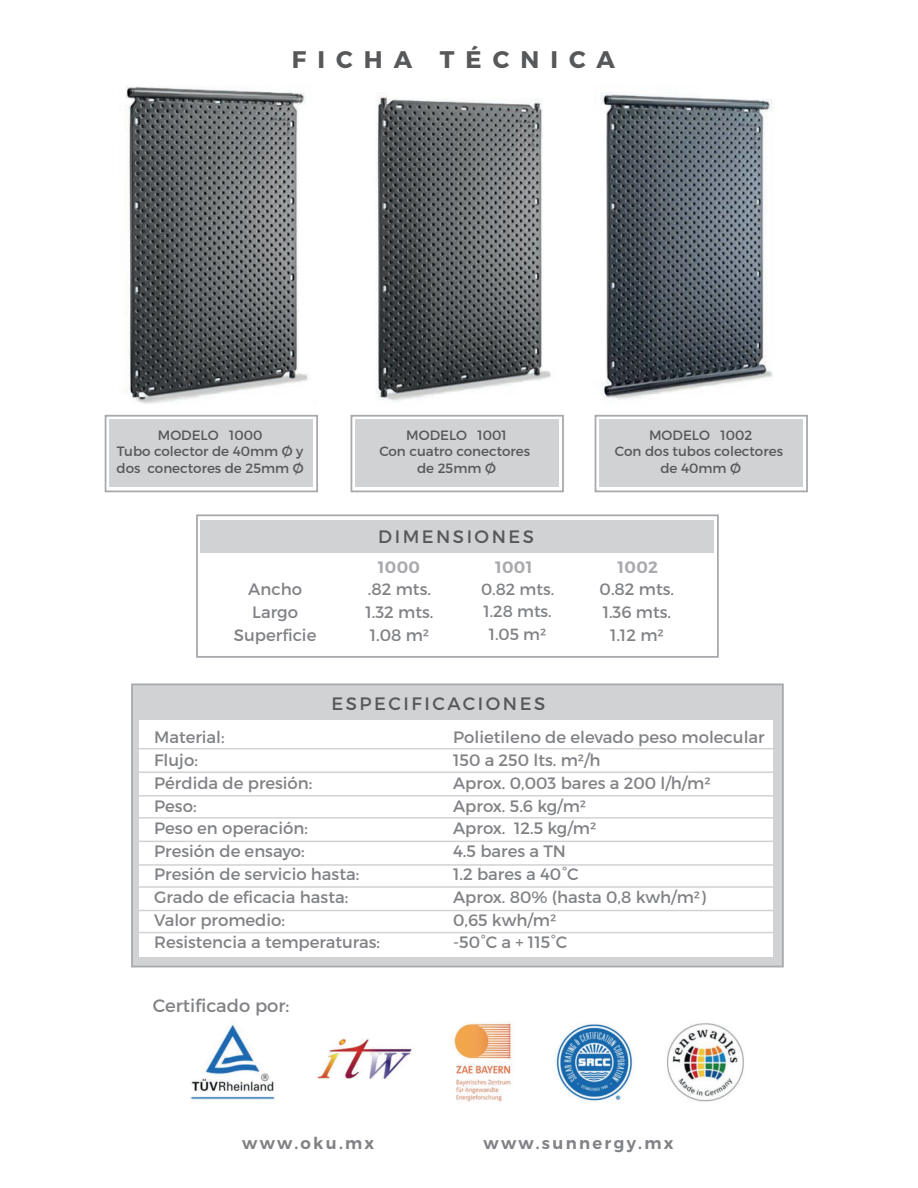
<style>
.page{position:relative;width:918px;height:1188px;background:#fff}
.page>*{position:absolute;margin:0;border:0;box-sizing:border-box;transform-origin:0 0}
.t1{font:700 24px "Montserrat";letter-spacing:.46em;color:#57585a}
.t2{font:18px "Montserrat";letter-spacing:.14em;color:#57585a}
.t3{font:18px "Montserrat";color:#808285}
.t4{font:16.5px/22.8px "Montserrat";color:#808285}
.t5{font:600 16.5px "Montserrat";letter-spacing:.14em;color:#808285}
.t6{font:600 16.5px "Montserrat";letter-spacing:.02em;color:#a8a9ad}
.t7{font:16.2px/22.5px "Montserrat";color:#808285;text-align:center}
.t8{font:13.5px/16.2px "Montserrat";color:#57585a;text-align:center}
</style>
<div class="page">
<img style="left:120px;top:86px;width:688px;height:335px">
<img style="left:190px;top:1022px;width:554px;height:81px">
<div style="left:109px;top:420px;width:204px;height:67px;background:#d1d2d4"></div>
<div style="left:105px;top:415px;width:213px;height:77px;border:2px solid #a8a9ad"></div>
<div style="left:201px;top:521px;width:513px;height:32px;background:#d1d2d4"></div>
<div style="left:196px;top:514px;width:523px;height:144px;border:2px solid #a8a9ad"></div>
<div style="left:355px;top:420px;width:204px;height:67px;background:#d1d2d4"></div>
<div style="left:351px;top:415px;width:213px;height:77px;border:2px solid #a8a9ad"></div>
<div style="left:599px;top:420px;width:204px;height:67px;background:#d1d2d4"></div>
<div style="left:595px;top:415px;width:213px;height:77px;border:2px solid #a8a9ad"></div>
<div style="left:131px;top:683px;width:653px;height:284px;background:#d1d2d4;border:2px solid #a8a9ad"></div>
<div style="left:139px;top:721px;width:634px;height:236px;background:#fff"></div>
<hr style="left:138px;top:748px;width:635px;height:1px;background:#d1d2d4">
<hr style="left:138px;top:772px;width:635px;height:1px;background:#d1d2d4">
<hr style="left:138px;top:795px;width:635px;height:2px;background:#d1d2d4">
<hr style="left:138px;top:817px;width:635px;height:2px;background:#d1d2d4">
<hr style="left:138px;top:841px;width:635px;height:1px;background:#d1d2d4">
<hr style="left:138px;top:864px;width:635px;height:2px;background:#d1d2d4">
<hr style="left:138px;top:886px;width:635px;height:2px;background:#d1d2d4">
<hr style="left:138px;top:910px;width:635px;height:1px;background:#d1d2d4">
<hr style="left:138px;top:932px;width:635px;height:1px;background:#d1d2d4">
<h1 class="t1" style="left:292px;top:44px;width:324px">FICHA TÉCNICA</h1>
<p class="t8" style="left:117px;top:427px;width:189px">MODELO 1000<br>Tubo colector de 40mm Ø y dos conectores de 25mm Ø</p>
<p class="t8" style="left:379px;top:427px;width:152px">MODELO 1001<br>Con cuatro conectores de 25mm Ø</p>
<p class="t8" style="left:615px;top:427px;width:170px">MODELO 1002<br>Con dos tubos colectores de 40mm Ø</p>
<p class="t4" style="left:234px;top:578px;width:84px;text-align:center">Ancho<br>Largo<br>Superficie</p>
<p class="t2" style="left:378px;top:526px;width:157px">DIMENSIONES</p>
<p class="t6" style="left:378px;top:557px;width:44px">1000</p>
<p class="t6" style="left:495px;top:557px;width:39px">1001</p>
<p class="t6" style="left:618px;top:557px;width:42px">1002</p>
<p class="t4" style="left:365px;top:578px;width:70px">.82 mts.<br>1.32 mts.<br>1.08 m²</p>
<p class="t7" style="left:481px;top:578px;width:75px">0.82 mts.<br>1.28 mts.<br>1.05 m²</p>
<p class="t4" style="left:600px;top:578px;width:76px;text-align:center">0.82 mts.<br>1.36 mts.<br>1.12 m²</p>
<p class="t2" style="left:332px;top:693px;width:215px">ESPECIFICACIONES</p>
<p class="t4" style="left:453px;top:726px;width:313px">Polietileno de elevado peso molecular<br>150 a 250 lts. m²/h<br>Aprox. 0,003 bares a 200 l/h/m²<br>Aprox. 5.6 kg/m²<br>Aprox. 12.5 kg/m²<br>4.5 bares a TN<br>1.2 bares a 40°C<br>Aprox. 80% (hasta 0,8 kwh/m²)<br>0,65 kwh/m²<br>-50°C a + 115°C</p>
<p class="t4" style="left:154px;top:726px;width:227px">Material:<br>Flujo:<br>Pérdida de presión:<br>Peso:<br>Peso en operación:<br>Presión de ensayo:<br>Presión de servicio hasta:<br>Grado de eficacia hasta:<br>Valor promedio:<br>Resistencia a temperaturas:</p>
<p class="t3" style="left:153px;top:995px;width:138px">Certificado por:</p>
<p class="t5" style="left:242px;top:1133px;width:134px">www.oku.mx</p>
<p class="t5" style="left:484px;top:1133px;width:191px">www.sunnergy.mx</p>
</div>
